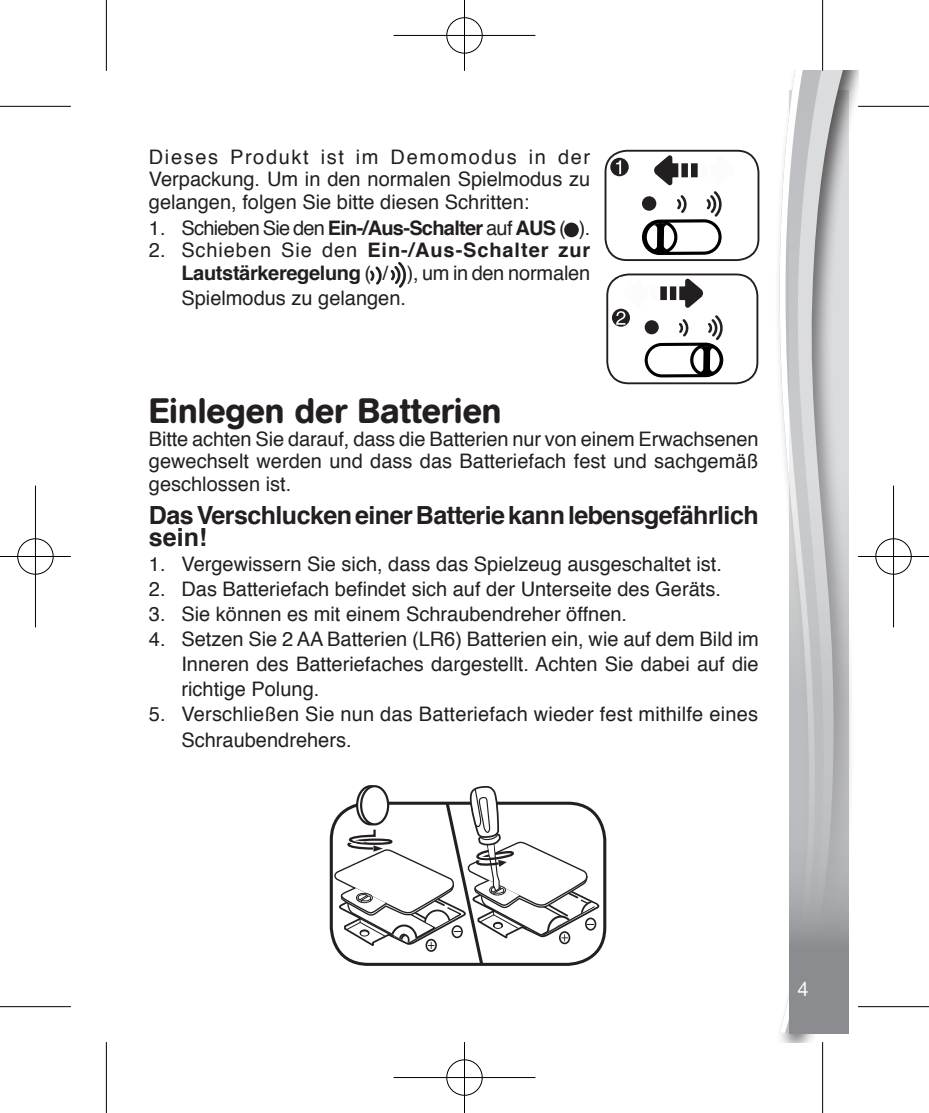
<style>
.page{position:relative;width:929px;height:1113px;background:#fff}
.page>*{position:absolute;margin:0;border:0;box-sizing:border-box;transform-origin:0 0}
.LF_Title_01{font:500 35px "AG Book Rounded";color:#231f20}
.LF_Title_01-2{font:700 25px "Helvetica";letter-spacing:-.02em;color:#231f20}
.LF_Text_01{font:20px/25px "Helvetica";color:#231f20;text-align:justify}
.LF_Title_01-3{font:20px/22.5px "Helvetica";color:#231f20;text-align:justify}
.LF_Text_01-2{font:700 20px/22.5px "Helvetica";letter-spacing:.045em;color:#231f20;text-align:right}
.LF_Text_01-3{font:20px "Helvetica";letter-spacing:-.035em;color:#231f20}
.t1{font:20px "Helvetica Neue 55 Roman";color:#fff}
.s1{font-weight:700}
.s2{font-weight:400}
</style>
<div class="page">
<svg style="left:833px;top:71px;width:23px;height:962px"></svg>
<svg style="left:779px;top:71px;width:37px;height:962px"></svg>
<svg style="left:789px;top:90px;width:59px;height:943px;background:#bbbcbe"></svg>
<svg style="left:332px;top:785px;width:268px;height:181px"></svg>
<svg style="left:370px;top:266px;width:12px;height:19px"></svg>
<svg style="left:390px;top:262px;width:16px;height:26px"></svg>
<div style="left:606px;top:273px;width:152px;height:111px;border:2px solid #231f20;border-radius:21px"></div>
<div style="left:612px;top:309px;width:18px;height:18px;background:#231f20;border-radius:50%"></div>
<svg style="left:616px;top:279px;width:108px;height:102px"></svg>
<div style="left:564px;top:223px;width:14px;height:14px;background:#231f20;border-radius:50%"></div>
<svg style="left:610px;top:158px;width:18px;height:18px"></svg>
<svg style="left:616px;top:160px;width:5px;height:14px"></svg>
<div style="left:604px;top:150px;width:155px;height:111px;border:2px solid #231f20;border-radius:21px"></div>
<svg style="left:642px;top:191px;width:79px;height:64px"></svg>
<svg style="left:654px;top:155px;width:44px;height:30px"></svg>
<svg style="left:820px;top:0;width:4px;height:71px"></svg>
<svg style="left:823px;top:1042px;width:1px;height:71px"></svg>
<hr style="left:0;top:106px;width:71px;height:1px;background:#000">
<hr style="left:857px;top:106px;width:71px;height:1px;background:#000">
<hr style="left:0;top:1006px;width:71px;height:1px;background:#000">
<hr style="left:857px;top:1006px;width:71px;height:1px;background:#000">
<hr style="left:106px;top:0;width:1px;height:71px;background:#000">
<hr style="left:106px;top:1042px;width:1px;height:71px;background:#000">
<hr style="left:822px;top:0;width:1px;height:71px;background:#000">
<hr style="left:822px;top:1042px;width:1px;height:71px;background:#000">
<div style="left:445px;top:16px;width:39px;height:39px;border:4px solid #fff;border-radius:50%"></div>
<hr style="left:393px;top:34px;width:142px;height:3px;background:#fff">
<hr style="left:462px;top:0;width:4px;height:71px;background:#fff">
<div style="left:446px;top:17px;width:36px;height:37px;border:1px solid #000;border-radius:50%"></div>
<hr style="left:393px;top:35px;width:142px;height:1px;background:#000">
<hr style="left:464px;top:0;width:1px;height:71px;background:#000">
<div style="left:445px;top:1058px;width:39px;height:39px;border:4px solid #fff;border-radius:50%"></div>
<svg style="left:394px;top:1075px;width:141px;height:4px"></svg>
<hr style="left:462px;top:1042px;width:4px;height:71px;background:#fff">
<div style="left:446px;top:1059px;width:36px;height:36px;border:1px solid #000;border-radius:50%"></div>
<hr style="left:393px;top:1077px;width:142px;height:1px;background:#000">
<hr style="left:464px;top:1042px;width:1px;height:71px;background:#000">
<div style="left:16px;top:537px;width:39px;height:39px;border:4px solid #fff;border-radius:50%"></div>
<hr style="left:0;top:555px;width:71px;height:3px;background:#fff">
<hr style="left:34px;top:485px;width:3px;height:142px;background:#fff">
<div style="left:17px;top:538px;width:37px;height:36px;border:1px solid #000;border-radius:50%"></div>
<hr style="left:0;top:556px;width:71px;height:1px;background:#000">
<hr style="left:35px;top:485px;width:1px;height:142px;background:#000">
<div style="left:873px;top:537px;width:39px;height:39px;border:4px solid #fff;border-radius:50%"></div>
<hr style="left:857px;top:555px;width:71px;height:3px;background:#fff">
<svg style="left:891px;top:485px;width:4px;height:142px"></svg>
<div style="left:875px;top:538px;width:36px;height:36px;border:1px solid #000;border-radius:50%"></div>
<hr style="left:857px;top:556px;width:71px;height:1px;background:#000">
<hr style="left:892px;top:485px;width:1px;height:142px;background:#000">
<p class="LF_Title_01-3" style="left:149px;top:146px;width:443px">Dieses Produkt ist im Demomodus in der Verpackung. Um in den normalen Spielmodus zu gelangen, folgen Sie bitte diesen Schritten:</p>
<p class="LF_Text_01-3" style="left:149px;top:212px;width:443px">1. Schieben Sie den <span class="s1">Ein-/Aus-Schalter</span> auf <span class="s1">AUS</span> ( ).</p>
<p class="LF_Text_01-2" style="left:149px;top:239px;width:443px"><span class="s2">2. Schieben Sie den</span> Ein-/Aus-Schalter zur<br>Lautstärkeregelung <span class="s2">( / ), um in den normalen</span></p>
<p class="LF_Text_01" style="left:181px;top:286px;width:226px">Spielmodus zu gelangen.</p>
<p class="LF_Title_01" style="left:149px;top:390px;width:354px">Einlegen der Batterien</p>
<p class="LF_Title_01-3" style="left:149px;top:428px;width:611px">Bitte achten Sie darauf, dass die Batterien nur von einem Erwachsenen gewechselt werden und dass das Batteriefach fest und sachgemäß geschlossen ist.</p>
<p class="LF_Title_01-2" style="left:149px;top:495px;width:611px">Das Verschlucken einer Batterie kann lebensgefährlich</p>
<p class="LF_Title_01-2" style="left:149px;top:517px;width:60px">sein!</p>
<p class="LF_Text_01" style="left:149px;top:552px;width:574px">1. Vergewissern Sie sich, dass das Spielzeug ausgeschaltet ist.</p>
<p class="LF_Text_01" style="left:149px;top:577px;width:573px">2. Das Batteriefach befindet sich auf der Unterseite des Geräts.</p>
<p class="LF_Text_01" style="left:149px;top:602px;width:479px">3. Sie können es mit einem Schraubendreher öffnen.</p>
<p class="LF_Text_01" style="left:181px;top:627px;width:578px;text-indent:-32px">4. Setzen Sie 2 AA Batterien (LR6) Batterien ein, wie auf dem Bild im Inneren des Batteriefaches dargestellt. Achten Sie dabei auf die richtige Polung.</p>
<p class="LF_Text_01" style="left:149px;top:702px;width:610px">5. Verschließen Sie nun das Batteriefach wieder fest mithilfe eines</p>
<p class="LF_Text_01" style="left:181px;top:727px;width:172px">Schraubendrehers.</p>
<p class="t1" style="left:797px;top:977px;width:13px">4</p>
</div>
